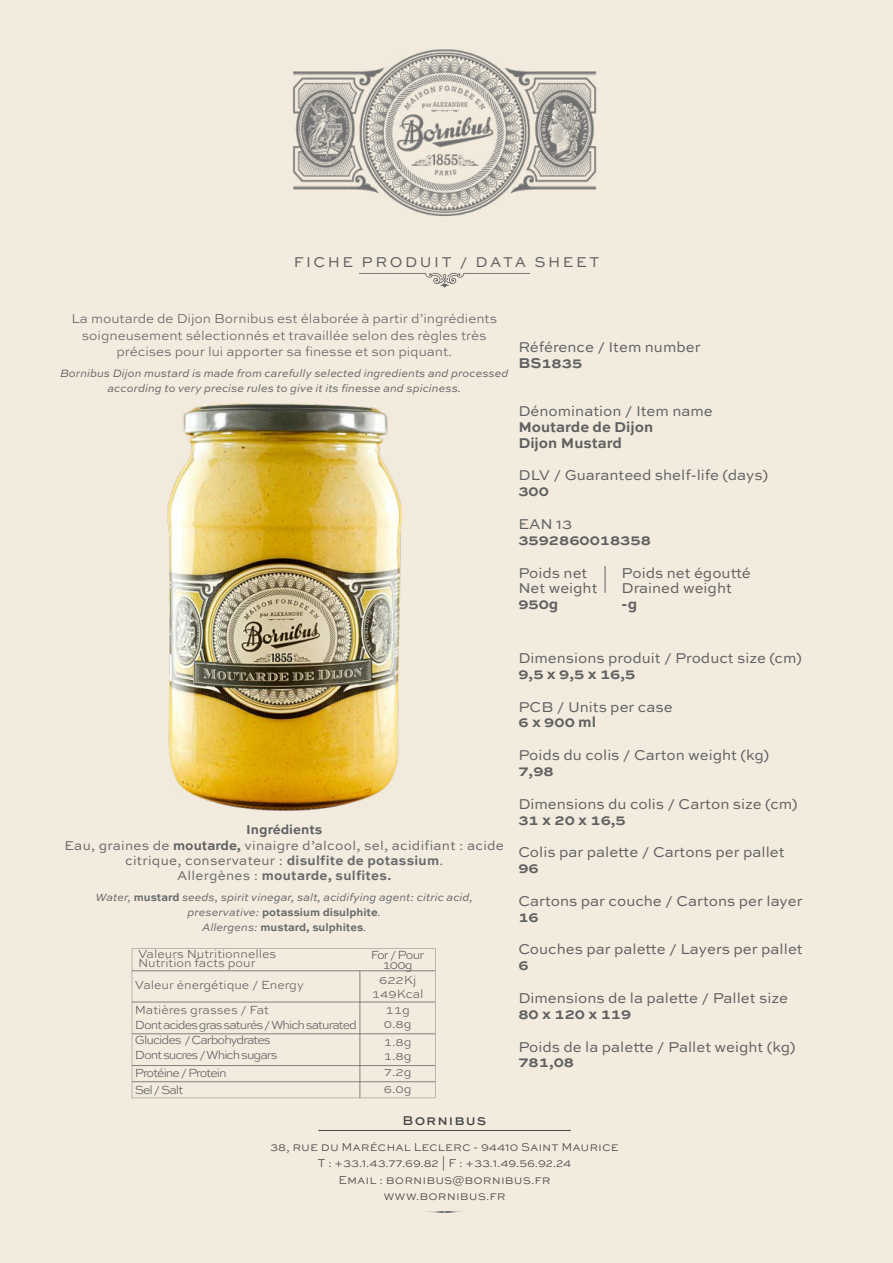
<style>
.page{position:relative;width:893px;height:1263px;background:#f2ebde}
.page>*{position:absolute;margin:0;border:0;box-sizing:border-box;transform-origin:0 0}
.t1{font:15px/15.8px "Sweet Sans Pro";color:#606061}
.t2{font:700 15px/15.8px "Sweet Sans Pro";color:#606061}
.t3{font:15px "Sweet Sans Pro";letter-spacing:.17em;color:#606061}
.t4{font:300 13.5px/16.5px "Sweet Sans Pro";color:#606061;text-align:center}
.t5{font:700 13.5px/15px "Sweet Sans Pro";letter-spacing:.02em;color:#68696a;text-align:center}
.t6{font:13.5px/16.5px "Sweet Sans Pro";letter-spacing:.02em;color:#68696a;text-align:center}
.t7{font:500 13.5px "Sweet Sans Pro";letter-spacing:.075em;color:#474747}
.t8{font:300 12.45px/16.5px "Sweet Sans Pro";letter-spacing:-.02em;color:#606061}
.t9{font:300 12.45px/15.1px "Sweet Sans Pro";letter-spacing:-.08em;color:#606061}
.t10{font:300 12.45px/24.9px "Sweet Sans Pro";color:#606061}
.t11{font:300 12px/16.5px "Sweet Sans Pro";color:#474747;text-align:center}
.t12{font:italic 11.25px/15px "Sweet Sans Pro";color:#68696a;text-align:center}
.s1{font-weight:700;color:#606061}
.s2{font-weight:400}
.s3{font-weight:700;font-style:normal}
</style>
<div class="page">
<svg style="left:359px;top:273px;width:171px;height:14px"></svg>
<hr style="left:319px;top:1130px;width:251px;height:1px;background:#474747">
<img style="left:292px;top:49px;width:305px;height:167px">
<svg style="left:605px;top:566px;width:1px;height:27px"></svg>
<svg style="left:132px;top:948px;width:303px;height:150px"></svg>
<img style="left:167px;top:404px;width:234px;height:406px">
<p class="t3" style="left:294px;top:251px;width:307px">FICHE PRODUIT / DATA SHEET</p>
<p class="t4" style="left:71px;top:310px;width:427px">La moutarde de Dijon Bornibus est élaborée à partir d’ingrédients soigneusement sélectionnés et travaillée selon des règles très précises pour lui apporter sa finesse et son piquant.</p>
<p class="t12" style="left:60px;top:365px;width:450px">Bornibus Dijon mustard is made from carefully selected ingredients and processed according to very precise rules to give it its finesse and spiciness.</p>
<p class="t1" style="left:518px;top:338px;width:184px">Référence / Item number</p>
<p class="t2" style="left:518px;top:354px;width:65px">BS1835</p>
<p class="t1" style="left:518px;top:403px;width:196px">Dénomination / Item name</p>
<p class="t2" style="left:518px;top:418px;width:136px">Moutarde de Dijon<br>Dijon Mustard</p>
<p class="t1" style="left:518px;top:467px;width:251px">DLV / Guaranteed shelf-life (days)</p>
<p class="t2" style="left:518px;top:482px;width:32px">300</p>
<p class="t1" style="left:518px;top:515px;width:55px">EAN 13</p>
<p class="t2" style="left:518px;top:531px;width:134px">3592860018358</p>
<p class="t1" style="left:518px;top:564px;width:81px">Poids net<br>Net weight</p>
<p class="t2" style="left:518px;top:595px;width:42px">950g</p>
<p class="t1" style="left:622px;top:564px;width:131px">Poids net égoutté<br>Drained weight</p>
<p class="t2" style="left:622px;top:595px;width:17px">-g</p>
<p class="t6" style="left:65px;top:820px;width:441px"><span class="s1">Ingrédients<br></span>Eau, graines de <span class="s1">moutarde,</span> vinaigre d’alcool, sel, acidifiant : acide</p>
<p class="t5" style="left:125px;top:852px;width:320px"><span class="s2">citrique, conservateur :</span> disulfite de potassium<span class="s2">.<br>Allergènes :</span> moutarde, sulfites.</p>
<p class="t12" style="left:95px;top:889px;width:379px">Water, <span class="s3">mustard</span> seeds, spirit vinegar, salt, acidifying agent: citric acid, preservative: <span class="s3">potassium disulphite</span>.<br>Allergens: <span class="s3">mustard, sulphites</span>.</p>
<p class="t8" style="left:138px;top:948px;width:140px;line-height:9.6px">Valeurs Nutritionnelles<br>Nutrition facts pour</p>
<p class="t10" style="left:135px;top:972px;width:170px">Valeur énergétique / Energy<br>Matières grasses / Fat</p>
<p class="t9" style="left:135px;top:1017px;width:224px">Dont acides gras saturés / Which saturated<br>Glucides / Carbohydrates<br>Dont sucres / Which sugars</p>
<p class="t8" style="left:135px;top:1064px;width:93px">Protéine / Protein<br>Sel / Salt</p>
<p class="t8" style="left:371px;top:949px;width:55px;line-height:9.6px;text-align:center">For / Pour<br>100g</p>
<p class="t10" style="left:372px;top:972px;width:53px;line-height:13.8px;text-align:center">622Kj<br>149Kcal</p>
<p class="t8" style="left:384px;top:1003px;width:29px;line-height:13.8px">11g<br>0.8g</p>
<p class="t8" style="left:384px;top:1034px;width:29px;line-height:13.8px">1.8g<br>1.8g</p>
<p class="t8" style="left:384px;top:1063px;width:29px">7.2g<br>6.0g</p>
<p class="t1" style="left:518px;top:650px;width:285px">Dimensions produit / Product size (cm)</p>
<p class="t2" style="left:518px;top:665px;width:118px">9,5 x 9,5 x 16,5</p>
<p class="t1" style="left:518px;top:698px;width:156px">PCB / Units per case</p>
<p class="t2" style="left:518px;top:714px;width:79px">6 x 900 ml</p>
<p class="t1" style="left:518px;top:747px;width:252px">Poids du colis / Carton weight (kg)</p>
<p class="t2" style="left:518px;top:762px;width:37px">7,98</p>
<p class="t1" style="left:518px;top:795px;width:281px">Dimensions du colis / Carton size (cm)</p>
<p class="t2" style="left:518px;top:811px;width:109px">31 x 20 x 16,5</p>
<p class="t1" style="left:518px;top:844px;width:268px">Colis par palette / Cartons per pallet</p>
<p class="t2" style="left:518px;top:859px;width:22px">96</p>
<p class="t1" style="left:518px;top:892px;width:286px">Cartons par couche / Cartons per layer</p>
<p class="t2" style="left:518px;top:908px;width:22px">16</p>
<p class="t1" style="left:518px;top:941px;width:286px">Couches par palette / Layers per pallet</p>
<p class="t2" style="left:518px;top:956px;width:12px">6</p>
<p class="t1" style="left:518px;top:989px;width:271px">Dimensions de la palette / Pallet size</p>
<p class="t2" style="left:518px;top:1005px;width:114px">80 x 120 x 119</p>
<p class="t1" style="left:518px;top:1038px;width:279px">Poids de la palette / Pallet weight (kg)</p>
<p class="t2" style="left:518px;top:1053px;width:57px">781,08</p>
<p class="t7" style="left:403px;top:1111px;width:85px">Bornibus</p>
<p class="t11" style="left:270px;top:1138px;width:350px">38, rue du Maréchal Leclerc - 94410 Saint Maurice T : +33.1.43.77.69.82 | F : +33.1.49.56.92.24<br>Email : bornibus@bornibus.fr<br>www.bornibus.fr</p>
</div>
